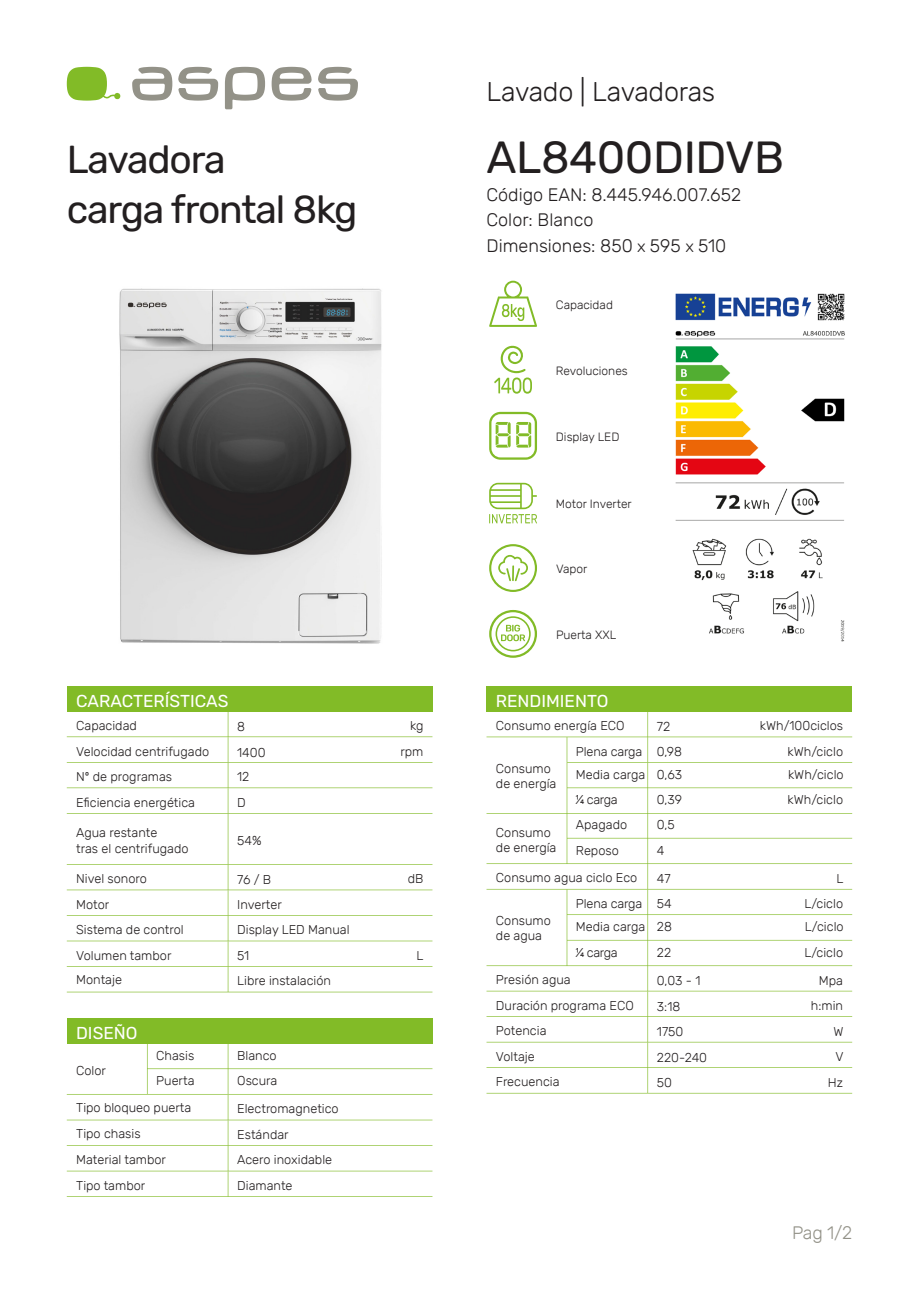
<style>
.page{position:relative;width:919px;height:1289px;background:#fff}
.page>*{position:absolute;margin:0;border:0;box-sizing:border-box;transform-origin:0 0}
.REFERENCIA{font:45px "Rubik";letter-spacing:-.01em;color:#231f20}
.FAMILIA{font:39px "Rubik";letter-spacing:-.03em;color:#231f20}
.SUB_TITULO{font:300 27px "Rubik";letter-spacing:-.01em;color:#231f20}
.TEXTO{font:300 18px "Rubik";color:#231f20}
.SUB_TITULO-2{font:300 18px "Rubik";color:#939288}
.TITULO_TABLA{font:17.25px "Rubik";color:#fff}
.TEXTO_TABLA{font:300 12.9px "Rubik";color:#231f20}
.TEXTO_TABLA-2{font:300 12.75px/15.3px "Rubik";color:#231f20}
.UNIDADES_TABLA{font:300 12.75px "Rubik";color:#231f20}
.INFO_ICONOS{font:300 12px "Rubik";color:#231f20}
.s1{font-size:16.5px}
</style>
<div class="page">
<svg style="left:225px;top:67px;width:40px;height:42px"></svg>
<svg style="left:178px;top:67px;width:40px;height:34px"></svg>
<svg style="left:318px;top:67px;width:40px;height:34px"></svg>
<svg style="left:271px;top:67px;width:41px;height:34px"></svg>
<svg style="left:132px;top:67px;width:40px;height:34px"></svg>
<svg style="left:67px;top:67px;width:54px;height:34px"></svg>
<img style="left:119px;top:288px;width:263px;height:356px">
<img style="left:675px;top:293px;width:170px;height:349px">
<div style="left:67px;top:686px;width:365px;height:25px;background:#82bb27"></div>
<div style="left:67px;top:1018px;width:365px;height:25px;background:#82bb27"></div>
<svg style="left:67px;top:1043px;width:365px;height:153px"></svg>
<svg style="left:67px;top:711px;width:365px;height:281px"></svg>
<div style="left:486px;top:686px;width:366px;height:25px;background:#82bb27"></div>
<svg style="left:489px;top:412px;width:48px;height:47px"></svg>
<svg style="left:486px;top:711px;width:366px;height:382px"></svg>
<svg style="left:494px;top:345px;width:38px;height:48px"></svg>
<svg style="left:489px;top:544px;width:48px;height:48px"></svg>
<svg style="left:489px;top:483px;width:48px;height:40px"></svg>
<svg style="left:489px;top:610px;width:48px;height:47px"></svg>
<svg style="left:489px;top:281px;width:48px;height:46px"></svg>
<p class="FAMILIA" style="left:67px;top:137px;width:160px">Lavadora</p>
<p class="FAMILIA" style="left:67px;top:187px;width:292px">carga frontal 8kg</p>
<p class="TITULO_TABLA" style="left:76px;top:691px;width:154px">CARACTERÍSTICAS</p>
<p class="TEXTO_TABLA-2" style="left:76px;top:718px;width:62px">Capacidad</p>
<p class="TEXTO_TABLA-2" style="left:237px;top:719px;width:9px">8</p>
<p class="UNIDADES_TABLA" style="left:410px;top:718px;width:15px">kg</p>
<p class="TEXTO_TABLA-2" style="left:76px;top:743px;width:134px">Velocidad centrifugado</p>
<p class="TEXTO_TABLA-2" style="left:237px;top:744px;width:30px">1400</p>
<p class="UNIDADES_TABLA" style="left:400px;top:744px;width:25px">rpm</p>
<p class="TEXTO_TABLA-2" style="left:76px;top:769px;width:97px">Nº de programas</p>
<p class="TEXTO_TABLA-2" style="left:237px;top:769px;width:14px">12</p>
<p class="TEXTO_TABLA-2" style="left:76px;top:794px;width:120px">Eficiencia energética</p>
<p class="TEXTO_TABLA-2" style="left:237px;top:794px;width:10px">D</p>
<p class="TEXTO_TABLA-2" style="left:76px;top:825px;width:83px">Agua restante</p>
<p class="TEXTO_TABLA-2" style="left:76px;top:841px;width:114px">tras el centrifugado</p>
<p class="TEXTO_TABLA-2" style="left:237px;top:833px;width:26px">54%</p>
<p class="TEXTO_TABLA-2" style="left:76px;top:871px;width:72px">Nivel sonoro</p>
<p class="TEXTO_TABLA-2" style="left:237px;top:872px;width:35px">76 / B</p>
<p class="UNIDADES_TABLA" style="left:407px;top:871px;width:17px">dB</p>
<p class="TEXTO_TABLA-2" style="left:76px;top:896px;width:35px">Motor</p>
<p class="TEXTO_TABLA-2" style="left:237px;top:896px;width:46px">Inverter</p>
<p class="TEXTO_TABLA-2" style="left:76px;top:922px;width:109px">Sistema de control</p>
<p class="TEXTO_TABLA-2" style="left:237px;top:922px;width:114px">Display LED Manual</p>
<p class="TEXTO_TABLA-2" style="left:76px;top:947px;width:97px">Volumen tambor</p>
<p class="TEXTO_TABLA-2" style="left:237px;top:947px;width:14px">51</p>
<p class="TEXTO_TABLA-2" style="left:76px;top:972px;width:47px">Montaje</p>
<p class="TEXTO_TABLA-2" style="left:237px;top:973px;width:95px">Libre instalación</p>
<p class="TITULO_TABLA" style="left:76px;top:1022px;width:63px">DISEÑO</p>
<p class="TEXTO_TABLA-2" style="left:76px;top:1063px;width:31px">Color</p>
<p class="TEXTO_TABLA-2" style="left:156px;top:1048px;width:40px">Chasis</p>
<p class="TEXTO_TABLA-2" style="left:156px;top:1073px;width:40px">Puerta</p>
<p class="TEXTO_TABLA-2" style="left:237px;top:1048px;width:41px">Blanco</p>
<p class="TEXTO_TABLA-2" style="left:237px;top:1073px;width:42px">Oscura</p>
<p class="TEXTO_TABLA-2" style="left:76px;top:1100px;width:117px">Tipo bloqueo puerta</p>
<p class="TEXTO_TABLA-2" style="left:237px;top:1101px;width:103px">Electromagnetico</p>
<p class="TEXTO_TABLA-2" style="left:76px;top:1125px;width:66px">Tipo chasis</p>
<p class="TEXTO_TABLA-2" style="left:237px;top:1126px;width:53px">Estándar</p>
<p class="TEXTO_TABLA-2" style="left:76px;top:1152px;width:91px">Material tambor</p>
<p class="TEXTO_TABLA-2" style="left:237px;top:1152px;width:96px">Acero inoxidable</p>
<p class="TEXTO_TABLA-2" style="left:76px;top:1177px;width:71px">Tipo tambor</p>
<p class="TEXTO_TABLA-2" style="left:237px;top:1177px;width:57px">Diamante</p>
<p class="UNIDADES_TABLA" style="left:416px;top:948px;width:8px">L</p>
<p class="SUB_TITULO" style="left:486px;top:76px;width:230px">Lavado | Lavadoras</p>
<p class="REFERENCIA" style="left:486px;top:132px;width:299px">AL8400DIDVB</p>
<p class="TEXTO" style="left:486px;top:184px;width:256px">Código EAN: 8.445.946.007.652</p>
<p class="TEXTO" style="left:486px;top:210px;width:108px">Color: Blanco</p>
<p class="TEXTO" style="left:486px;top:235px;width:241px">Dimensiones: 850 <span class="s1">x</span> 595 <span class="s1">x</span> 510</p>
<p class="INFO_ICONOS" style="left:556px;top:298px;width:59px">Capacidad</p>
<p class="INFO_ICONOS" style="left:556px;top:364px;width:73px">Revoluciones</p>
<p class="INFO_ICONOS" style="left:556px;top:429px;width:65px">Display LED</p>
<p class="INFO_ICONOS" style="left:556px;top:496px;width:77px">Motor Inverter</p>
<p class="INFO_ICONOS" style="left:556px;top:562px;width:33px">Vapor</p>
<p class="INFO_ICONOS" style="left:556px;top:628px;width:62px">Puerta XXL</p>
<p class="TITULO_TABLA" style="left:496px;top:691px;width:114px">RENDIMIENTO</p>
<p class="TEXTO_TABLA-2" style="left:496px;top:718px;width:130px">Consumo energía ECO</p>
<p class="TEXTO_TABLA" style="left:657px;top:719px;width:15px">72</p>
<p class="UNIDADES_TABLA" style="left:759px;top:719px;width:85px">kWh/100ciclos</p>
<p class="TEXTO_TABLA-2" style="left:496px;top:760px;width:62px">Consumo de energía</p>
<p class="TEXTO_TABLA-2" style="left:496px;top:825px;width:62px">Consumo de energía</p>
<p class="TEXTO_TABLA-2" style="left:576px;top:744px;width:68px">Plena carga</p>
<p class="TEXTO_TABLA-2" style="left:657px;top:744px;width:27px">0,98</p>
<p class="TEXTO_TABLA-2" style="left:576px;top:767px;width:71px">Media carga</p>
<p class="TEXTO_TABLA-2" style="left:657px;top:767px;width:27px">0,63</p>
<p class="TEXTO_TABLA-2" style="left:576px;top:792px;width:43px">1/4 carga</p>
<p class="TEXTO_TABLA-2" style="left:657px;top:792px;width:27px">0,39</p>
<p class="TEXTO_TABLA-2" style="left:576px;top:817px;width:53px">Apagado</p>
<p class="TEXTO_TABLA-2" style="left:576px;top:842px;width:44px">Reposo</p>
<p class="TEXTO_TABLA-2" style="left:657px;top:817px;width:19px">0,5</p>
<p class="TEXTO_TABLA-2" style="left:657px;top:842px;width:9px">4</p>
<p class="UNIDADES_TABLA" style="left:787px;top:744px;width:57px">kWh/ciclo</p>
<p class="UNIDADES_TABLA" style="left:788px;top:767px;width:57px">kWh/ciclo</p>
<p class="UNIDADES_TABLA" style="left:787px;top:792px;width:57px">kWh/ciclo</p>
<p class="TEXTO_TABLA-2" style="left:496px;top:870px;width:143px">Consumo agua ciclo Eco</p>
<p class="TEXTO_TABLA-2" style="left:657px;top:871px;width:15px">47</p>
<p class="UNIDADES_TABLA" style="left:836px;top:871px;width:8px">L</p>
<p class="TEXTO_TABLA-2" style="left:496px;top:913px;width:56px">Consumo de agua</p>
<p class="TEXTO_TABLA-2" style="left:576px;top:896px;width:68px">Plena carga</p>
<p class="TEXTO_TABLA-2" style="left:657px;top:896px;width:16px">54</p>
<p class="TEXTO_TABLA-2" style="left:576px;top:919px;width:71px">Media carga</p>
<p class="TEXTO_TABLA-2" style="left:657px;top:919px;width:17px">28</p>
<p class="TEXTO_TABLA-2" style="left:576px;top:944px;width:43px">1/4 carga</p>
<p class="TEXTO_TABLA-2" style="left:657px;top:944px;width:16px">22</p>
<p class="UNIDADES_TABLA" style="left:804px;top:896px;width:40px">L/ciclo</p>
<p class="UNIDADES_TABLA" style="left:804px;top:919px;width:40px">L/ciclo</p>
<p class="UNIDADES_TABLA" style="left:804px;top:945px;width:40px">L/ciclo</p>
<p class="TEXTO_TABLA-2" style="left:496px;top:972px;width:76px">Presión agua</p>
<p class="TEXTO_TABLA-2" style="left:657px;top:973px;width:45px">0,03 - 1</p>
<p class="UNIDADES_TABLA" style="left:818px;top:973px;width:26px">Mpa</p>
<p class="TEXTO_TABLA-2" style="left:496px;top:998px;width:139px">Duración programa ECO</p>
<p class="TEXTO_TABLA-2" style="left:657px;top:999px;width:25px">3:18</p>
<p class="UNIDADES_TABLA" style="left:810px;top:998px;width:34px">h:min</p>
<p class="TEXTO_TABLA-2" style="left:496px;top:1023px;width:52px">Potencia</p>
<p class="TEXTO_TABLA-2" style="left:657px;top:1024px;width:28px">1750</p>
<p class="UNIDADES_TABLA" style="left:833px;top:1024px;width:12px">W</p>
<p class="TEXTO_TABLA-2" style="left:496px;top:1049px;width:40px">Voltaje</p>
<p class="TEXTO_TABLA-2" style="left:657px;top:1050px;width:52px">220-240</p>
<p class="UNIDADES_TABLA" style="left:835px;top:1049px;width:10px">V</p>
<p class="TEXTO_TABLA-2" style="left:496px;top:1074px;width:65px">Frecuencia</p>
<p class="TEXTO_TABLA-2" style="left:657px;top:1075px;width:17px">50</p>
<p class="UNIDADES_TABLA" style="left:827px;top:1075px;width:17px">Hz</p>
<p class="SUB_TITULO-2" style="left:792px;top:1222px;width:62px">Pag 1/2</p>
</div>
